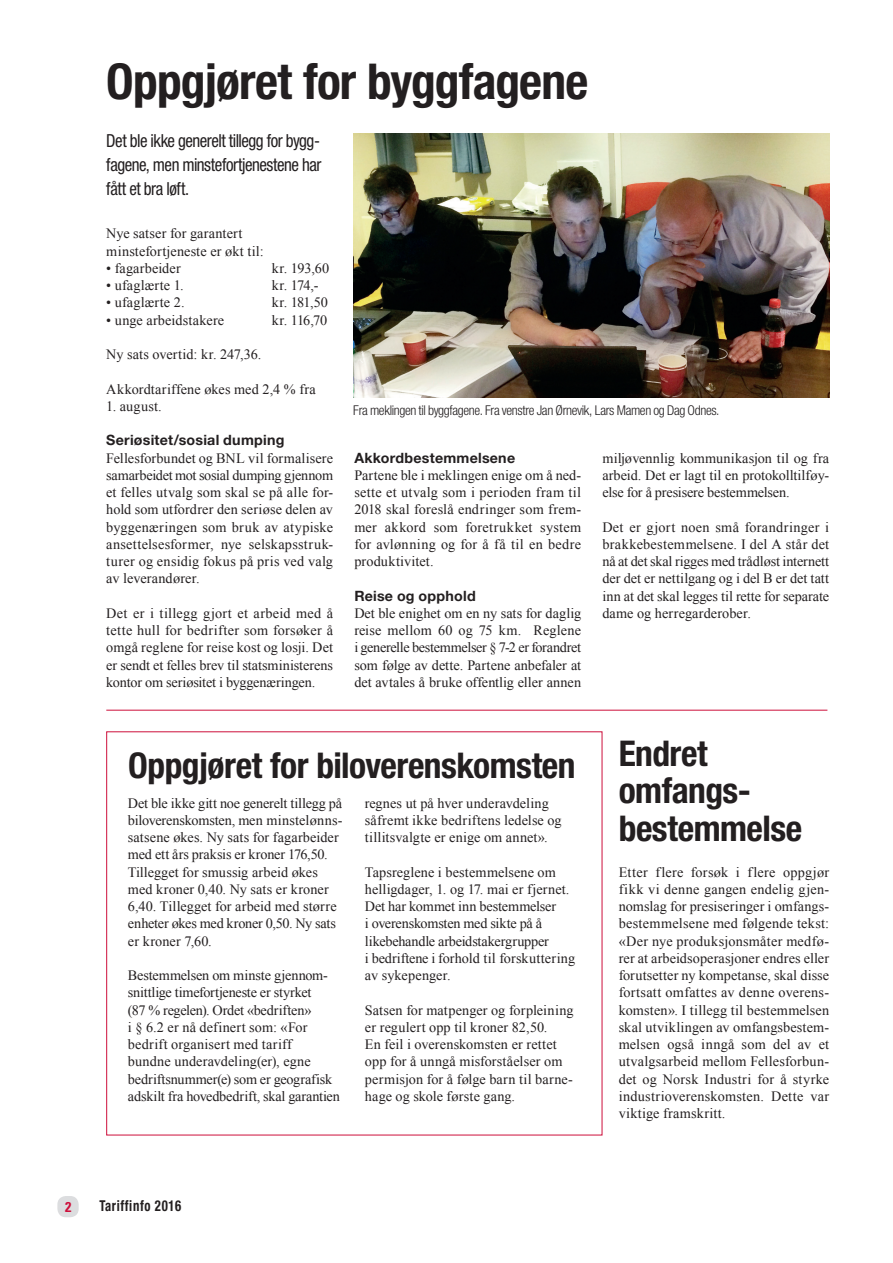
<style>
.page{position:relative;width:893px;height:1263px;background:#fff}
.page>*{position:absolute;margin:0;border:0;box-sizing:border-box;transform-origin:0 0}
.Tittel_hoved{font:700 condensed 49.5px "Helvetica Neue LT Std";letter-spacing:-.015em;color:#231f20}
.Tittel_hoved-2{font:700 condensed 35.55px/37.5px "Helvetica Neue LT Std";letter-spacing:-.015em;color:#231f20}
.Ingress_2{font:condensed 18px/24px "Helvetica Neue LT Std";letter-spacing:-.025em;color:#231f20;text-align:justify;scale:.94 1}
.t1{font:700 condensed 15px "Helvetica Neue LT Std";letter-spacing:.05em;color:#231f20;scale:.85 1}
.brød_innrykk{font:14.25px/17.2px "Times New Roman";color:#231f20;text-align:justify}
.Mellomtittel{font:700 14.25px "Helvetica Neue LT Std";letter-spacing:.015em;color:#231f20}
.t2{font:700 condensed 14.25px "Univers";color:#cd0f3b}
.Billedtekst{font:300 condensed 13.5px "Helvetica Neue LT Std";letter-spacing:-.025em;color:#231f20}
</style>
<div class="page">
<div style="left:57px;top:1196px;width:22px;height:21px;background:#dcdddf;border-radius:9px"></div>
<hr style="left:106px;top:710px;width:721px;height:1px;background:#cd0f3b">
<img style="left:353px;top:134px;width:476px;height:264px">
<p class="Tittel_hoved" style="left:106px;top:52px;width:484px">Oppgjøret for byggfagene</p>
<p class="Ingress_2" style="left:106px;top:128px;width:230px">Det ble ikke generelt tillegg for bygg&shy;fagene, men minstefortjenestene har fått et bra løft.</p>
<p class="brød_innrykk" style="left:106px;top:225px;width:138px">Nye satser for garantert</p>
<p class="brød_innrykk" style="left:106px;top:242px;width:159px">minstefortjeneste er økt til:</p>
<p class="brød_innrykk" style="left:106px;top:259px;width:76px">• fagarbeider</p>
<p class="brød_innrykk" style="left:272px;top:259px;width:59px">kr. 193,60</p>
<p class="brød_innrykk" style="left:106px;top:276px;width:79px">• ufaglærte 1.</p>
<p class="brød_innrykk" style="left:272px;top:276px;width:48px">kr. 174,-</p>
<p class="brød_innrykk" style="left:106px;top:294px;width:80px">• ufaglærte 2.</p>
<p class="brød_innrykk" style="left:272px;top:294px;width:58px">kr. 181,50</p>
<p class="brød_innrykk" style="left:106px;top:311px;width:119px">• unge arbeidstakere</p>
<p class="brød_innrykk" style="left:272px;top:311px;width:57px">kr. 116,70</p>
<p class="brød_innrykk" style="left:106px;top:345px;width:157px">Ny sats overtid: kr. 247,36.</p>
<p class="brød_innrykk" style="left:106px;top:380px;width:211px">Akkordtariffene økes med 2,4 % fra</p>
<p class="brød_innrykk" style="left:106px;top:397px;width:57px">1. august.</p>
<p class="Mellomtittel" style="left:106px;top:431px;width:180px">Seriøsitet/sosial dumping</p>
<p class="brød_innrykk" style="left:106px;top:449px;width:228px">Fellesforbundet og BNL vil formalisere samarbeidet mot sosial dumping gjennom et felles utvalg som skal se på alle for&shy;hold som utfordrer den seriøse delen av byggenæringen som bruk av atypiske ansettelsesformer, nye selskapsstruk&shy;turer og ensidig fokus på pris ved valg av leverandører.</p>
<p class="brød_innrykk" style="left:106px;top:604px;width:228px">Det er i tillegg gjort et arbeid med å tette hull for bedrifter som forsøker å omgå reglene for reise kost og losji. Det er sendt et felles brev til statsministerens kontor om seriøsitet i byggenæringen.</p>
<p class="Billedtekst" style="left:353px;top:402px;width:368px">Fra meklingen til byggfagene. Fra venstre Jan Ørnevik, Lars Mamen og Dag Odnes.</p>
<p class="Mellomtittel" style="left:354px;top:449px;width:162px">Akkordbestemmelsene</p>
<p class="brød_innrykk" style="left:354px;top:466px;width:228px">Partene ble i meklingen enige om å ned&shy;sette et utvalg som i perioden fram til 2018 skal foreslå endringer som frem&shy;mer akkord som foretrukket system for avlønning og for å få til en bedre produktivitet.</p>
<p class="Mellomtittel" style="left:354px;top:587px;width:123px">Reise og opphold</p>
<p class="brød_innrykk" style="left:354px;top:604px;width:228px">Det ble enighet om en ny sats for daglig reise mellom 60 og 75 km. Reglene i generelle bestemmelser § 7-2 er forandret som følge av dette. Partene anbefaler at det avtales å bruke offentlig eller annen</p>
<p class="brød_innrykk" style="left:602px;top:449px;width:228px">miljøvennlig kommunikasjon til og fra arbeid. Det er lagt til en protokolltilføy&shy;else for å presisere bestemmelsen.</p>
<p class="brød_innrykk" style="left:602px;top:518px;width:228px">Det er gjort noen små forandringer i brakkebestemmelsene. I del A står det nå at det skal rigges med trådløst internett der det er nettilgang og i del B er det tatt inn at det skal legges til rette for separate dame og herregarderober.</p>
<p class="Tittel_hoved-2" style="left:128px;top:746px;width:449px">Oppgjøret for biloverenskomsten</p>
<p class="brød_innrykk" style="left:128px;top:794px;width:216px;text-align:left">Det ble ikke gitt noe generelt tillegg på biloverenskomsten, men minstelønns&shy;satsene økes. Ny sats for fagarbeider med ett års praksis er kroner 176,50.<br>Tillegget for smussig arbeid økes med kroner 0,40. Ny sats er kroner 6,40. Tillegget for arbeid med større enheter økes med kroner 0,50. Ny sats er kroner 7,60.</p>
<p class="brød_innrykk" style="left:128px;top:966px;width:213px;text-align:left">Bestemmelsen om minste gjennom&shy;snittlige timefortjeneste er styrket<br>(87 % regelen). Ordet «bedriften»<br>i § 6.2 er nå definert som: «For bedrift organisert med tariff<br>bundne underavdeling(er), egne bedriftsnummer(e) som er geografisk adskilt fra hovedbedrift, skal garantien</p>
<p class="brød_innrykk" style="left:365px;top:794px;width:198px;text-align:left">regnes ut på hver underavdeling såfremt ikke bedriftens ledelse og tillitsvalgte er enige om annet».</p>
<p class="brød_innrykk" style="left:365px;top:863px;width:212px;text-align:left">Tapsreglene i bestemmelsene om helligdager, 1. og 17. mai er fjernet.<br>Det har kommet inn bestemmelser<br>i overenskomsten med sikte på å likebehandle arbeidstakergrupper<br>i bedriftene i forhold til forskuttering av sykepenger.</p>
<p class="brød_innrykk" style="left:365px;top:1001px;width:210px;text-align:left">Satsen for matpenger og forpleining er regulert opp til kroner 82,50.<br>En feil i overenskomsten er rettet opp for å unngå misforståelser om permisjon for å følge barn til barne&shy;hage og skole første gang.</p>
<p class="t2" style="left:65px;top:1198px;width:8px">2</p>
<p class="t1" style="left:99px;top:1196px;width:98px">Tariffinfo 2016</p>
<p class="Tittel_hoved-2" style="left:619px;top:734px;width:185px">Endret omfangs&shy;bestemmelse</p>
<p class="brød_innrykk" style="left:619px;top:863px;width:212px">Etter flere forsøk i flere oppgjør fikk vi denne gangen endelig gjen&shy;nomslag for presiseringer i omfangs&shy;bestemmelsene med følgende tekst: «Der nye produksjonsmåter medfø&shy;rer at arbeidsoperasjoner endres eller forutsetter ny kompetanse, skal disse fortsatt omfattes av denne overens&shy;komsten». I tillegg til bestemmelsen skal utviklingen av omfangsbestem&shy;melsen også inngå som del av et utvalgsarbeid mellom Fellesforbun&shy;det og Norsk Industri for å styrke industrioverenskomsten. Dette var viktige framskritt.</p>
</div>
